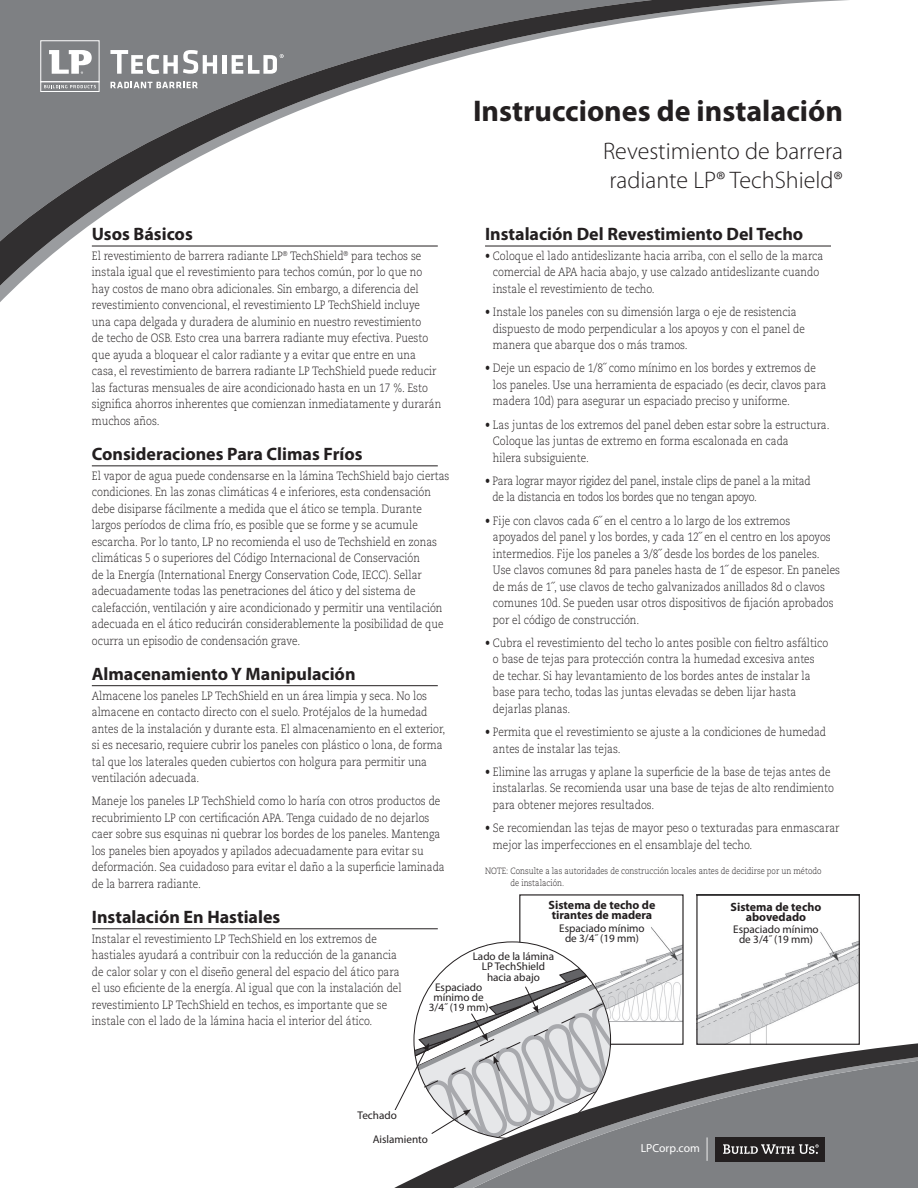
<style>
.page{position:relative;width:918px;height:1188px;background:#fff}
.page>*{position:absolute;margin:0;border:0;box-sizing:border-box;transform-origin:0 0}
.t1{font:700 30px "Myriad Pro";color:#231f20}
.t2{font:300 24px/28.8px "Myriad Pro";color:#231f20}
.t3{font:700 18px "Myriad Pro";color:#231f20}
.t4{font:300 12px/16.5px "Caecilia LT Std";color:#231f20;scale:.85 1}
.t5{font:300 12px/16.5px "Caecilia LT Std";letter-spacing:-.02em;color:#231f20;scale:.85 1}
.t6{font:700 12px/10.1px "Myriad Pro";color:#231f20}
.t7{font:11.7px "Myriad Pro";color:#fff}
.t8{font:11.1px/10.1px "Myriad Pro";color:#231f20;text-align:center}
.t9{font:300 9px/12px "Caecilia LT Std";color:#231f20;scale:.85 1}
.s1{font-size:23.4px}
</style>
<div class="page">
<img style="left:521px;top:927px;width:161px;height:95px">
<svg style="left:0;top:0;width:848px;height:302px"></svg>
<div style="left:41px;top:81px;width:58px;height:11px;border:1px solid #fff"></div>
<svg style="left:44px;top:85px;width:52px;height:3px"></svg>
<div style="left:41px;top:41px;width:58px;height:41px;border:1px solid #fff"></div>
<svg style="left:49px;top:50px;width:43px;height:24px"></svg>
<svg style="left:111px;top:82px;width:87px;height:6px"></svg>
<svg style="left:110px;top:50px;width:107px;height:24px"></svg>
<hr style="left:222px;top:55px;width:4px;height:19px;background:#fff">
<svg style="left:232px;top:54px;width:52px;height:20px"></svg>
<hr style="left:92px;top:246px;width:346px;height:1px;background:#231f20">
<hr style="left:92px;top:465px;width:346px;height:1px;background:#231f20">
<hr style="left:92px;top:685px;width:346px;height:1px;background:#231f20">
<hr style="left:92px;top:928px;width:346px;height:1px;background:#231f20">
<hr style="left:485px;top:246px;width:346px;height:1px;background:#231f20">
<svg style="left:394px;top:1030px;width:524px;height:158px;fill:#7e8083"></svg>
<img style="left:698px;top:931px;width:160px;height:112px">
<div style="left:696px;top:894px;width:164px;height:151px;border:1px solid #231f20"></div>
<svg style="left:394px;top:942px;width:217px;height:197px"></svg>
<div style="left:358px;top:1111px;width:55px;height:18px;background:#fff"></div>
<div style="left:715px;top:1137px;width:110px;height:24px;background:#231f20"></div>
<svg style="left:723px;top:1144px;width:96px;height:10px"></svg>
<h1 class="t1" style="left:473px;top:91px;width:371px">Instrucciones de instalación</h1>
<h2 class="t2" style="left:603px;top:137px;width:241px">Revestimiento de barrera radiante LP® TechShield®</h2>
<h3 class="t3" style="left:485px;top:222px;width:320px">Instalación Del Revestimiento Del Techo</h3>
<p class="t4" style="left:493px;top:248px;width:390px;text-indent:-8px">• Coloque el lado antideslizante hacia arriba, con el sello de la marca comercial de APA hacia abajo, y use calzado antideslizante cuando instale el revestimiento de techo.</p>
<p class="t4" style="left:493px;top:304px;width:368px;text-indent:-8px">• Instale los paneles con su dimensión larga o eje de resistencia dispuesto de modo perpendicular a los apoyos y con el panel de manera que abarque dos o más tramos.</p>
<p class="t4" style="left:493px;top:360px;width:394px;text-indent:-8px">• Deje un espacio de 1/8˝ como mínimo en los bordes y extremos de los paneles. Use una herramienta de espaciado (es decir, clavos para madera 10d) para asegurar un espaciado preciso y uniforme.</p>
<p class="t4" style="left:493px;top:417px;width:398px;text-indent:-8px">• Las juntas de los extremos del panel deben estar sobre la estructura.<br>Coloque las juntas de extremo en forma escalonada en cada<br>hilera subsiguiente.</p>
<p class="t5" style="left:493px;top:473px;width:376px;text-indent:-8px">• Para lograr mayor rigidez del panel, instale clips de panel a la mitad de la distancia en todos los bordes que no tengan apoyo.</p>
<p class="t4" style="left:493px;top:513px;width:410px;text-indent:-8px">• Fije con clavos cada 6˝ en el centro a lo largo de los extremos<br>apoyados del panel y los bordes, y cada 12˝ en el centro en los apoyos intermedios. Fije los paneles a 3/8˝ desde los bordes de los paneles.<br>Use clavos comunes 8d para paneles hasta de 1˝ de espesor. En paneles de más de 1˝, use clavos de techo galvanizados anillados 8d o clavos comunes 10d. Se pueden usar otros dispositivos de fijación aprobados por el código de construcción.</p>
<p class="t4" style="left:493px;top:635px;width:396px;text-indent:-8px">• Cubra el revestimiento del techo lo antes posible con fieltro asfáltico o base de tejas para protección contra la humedad excesiva antes de techar. Si hay levantamiento de los bordes antes de instalar la base para techo, todas las juntas elevadas se deben lijar hasta dejarlas planas.</p>
<p class="t4" style="left:493px;top:724px;width:393px;text-indent:-8px">• Permita que el revestimiento se ajuste a la condiciones de humedad antes de instalar las tejas.</p>
<p class="t4" style="left:493px;top:764px;width:403px;text-indent:-8px">• Elimine las arrugas y aplane la superficie de la base de tejas antes de instalarlas. Se recomienda usar una base de tejas de alto rendimiento para obtener mejores resultados.</p>
<p class="t4" style="left:493px;top:820px;width:409px;text-indent:-8px">• Se recomiendan las tejas de mayor peso o texturadas para enmascarar mejor las imperfecciones en el ensamblaje del techo.</p>
<p class="t9" style="left:511px;top:865px;width:367px;text-indent:-25px">NOTE: Consulte a las autoridades de construcción locales antes de decidirse por un método de instalación.</p>
<p class="t6" style="left:549px;top:899px;width:108px">Sistema de techo de tirantes de madera</p>
<p class="t6" style="left:731px;top:901px;width:92px;text-align:center">Sistema de techo abovedado</p>
<p class="t8" style="left:559px;top:923px;width:87px">Espaciado mínimo de 3/4˝ (19 mm)</p>
<p class="t8" style="left:733px;top:924px;width:87px">Espaciado mínimo de 3/4˝ (19 mm)</p>
<p class="t8" style="left:473px;top:950px;width:83px;line-height:10.8px">Lado de la lámina<br>LP TechShield hacia abajo</p>
<p class="t8" style="left:429px;top:982px;width:61px">Espaciado mínimo de<br>3/4˝ (19 mm)</p>
<h3 class="t3" style="left:92px;top:222px;width:102px">Usos Básicos</h3>
<p class="t4" style="left:92px;top:248px;width:413px">El revestimiento de barrera radiante LP<sup>®</sup> TechShield<sup>®</sup> para techos se instala igual que el revestimiento para techos común, por lo que no hay costos de mano obra adicionales. Sin embargo, a diferencia del revestimiento convencional, el revestimiento LP TechShield incluye una capa delgada y duradera de aluminio en nuestro revestimiento<br>de techo de OSB. Esto crea una barrera radiante muy efectiva. Puesto que ayuda a bloquear el calor radiante y a evitar que entre en una casa, el revestimiento de barrera radiante LP TechShield puede reducir las facturas mensuales de aire acondicionado hasta en un 17 %. Esto significa ahorros inherentes que comienzan inmediatamente y durarán muchos años.</p>
<h3 class="t3" style="left:92px;top:442px;width:272px">Consideraciones Para Climas Fríos</h3>
<p class="t4" style="left:92px;top:468px;width:422px">El vapor de agua puede condensarse en la lámina TechShield bajo ciertas condiciones. En las zonas climáticas 4 e inferiores, esta condensación debe disiparse fácilmente a medida que el ático se templa. Durante largos períodos de clima frío, es posible que se forme y se acumule escarcha. Por lo tanto, LP no recomienda el uso de Techshield en zonas climáticas 5 o superiores del Código Internacional de Conservación<br>de la Energía (International Energy Conservation Code, IECC). Sellar adecuadamente todas las penetraciones del ático y del sistema de calefacción, ventilación y aire acondicionado y permitir una ventilación adecuada en el ático reducirán considerablemente la posibilidad de que ocurra un episodio de condensación grave.</p>
<h3 class="t3" style="left:92px;top:662px;width:265px">Almacenamiento Y Manipulación</h3>
<p class="t4" style="left:92px;top:688px;width:417px">Almacene los paneles LP TechShield en un área limpia y seca. No los almacene en contacto directo con el suelo. Protéjalos de la humedad antes de la instalación y durante esta. El almacenamiento en el exterior, si es necesario, requiere cubrir los paneles con plástico o lona, de forma tal que los laterales queden cubiertos con holgura para permitir una ventilación adecuada.</p>
<p class="t4" style="left:92px;top:793px;width:417px">Maneje los paneles LP TechShield como lo haría con otros productos de recubrimiento LP con certificación APA. Tenga cuidado de no dejarlos caer sobre sus esquinas ni quebrar los bordes de los paneles. Mantenga los paneles bien apoyados y apilados adecuadamente para evitar su deformación. Sea cuidadoso para evitar el daño a la superficie laminada de la barrera radiante.</p>
<h3 class="t3" style="left:92px;top:905px;width:190px">Instalación En Hastiales</h3>
<p class="t4" style="left:92px;top:931px;width:366px">Instalar el revestimiento LP TechShield en los extremos de hastiales ayudará a contribuir con la reducción de la ganancia de calor solar y con el diseño general del espacio del ático para el uso eficiente de la energía. Al igual que con la instalación del revestimiento LP TechShield en techos, es importante que se instale con el lado de la lámina hacia el interior del ático.</p>
<p class="t8" style="left:358px;top:1110px;width:41px">Techado</p>
<p class="t8" style="left:373px;top:1134px;width:57px">Aislamiento</p>
<p class="t7" style="left:641px;top:1141px;width:70px">LPCorp.com <span class="s1">|</span></p>
</div>
